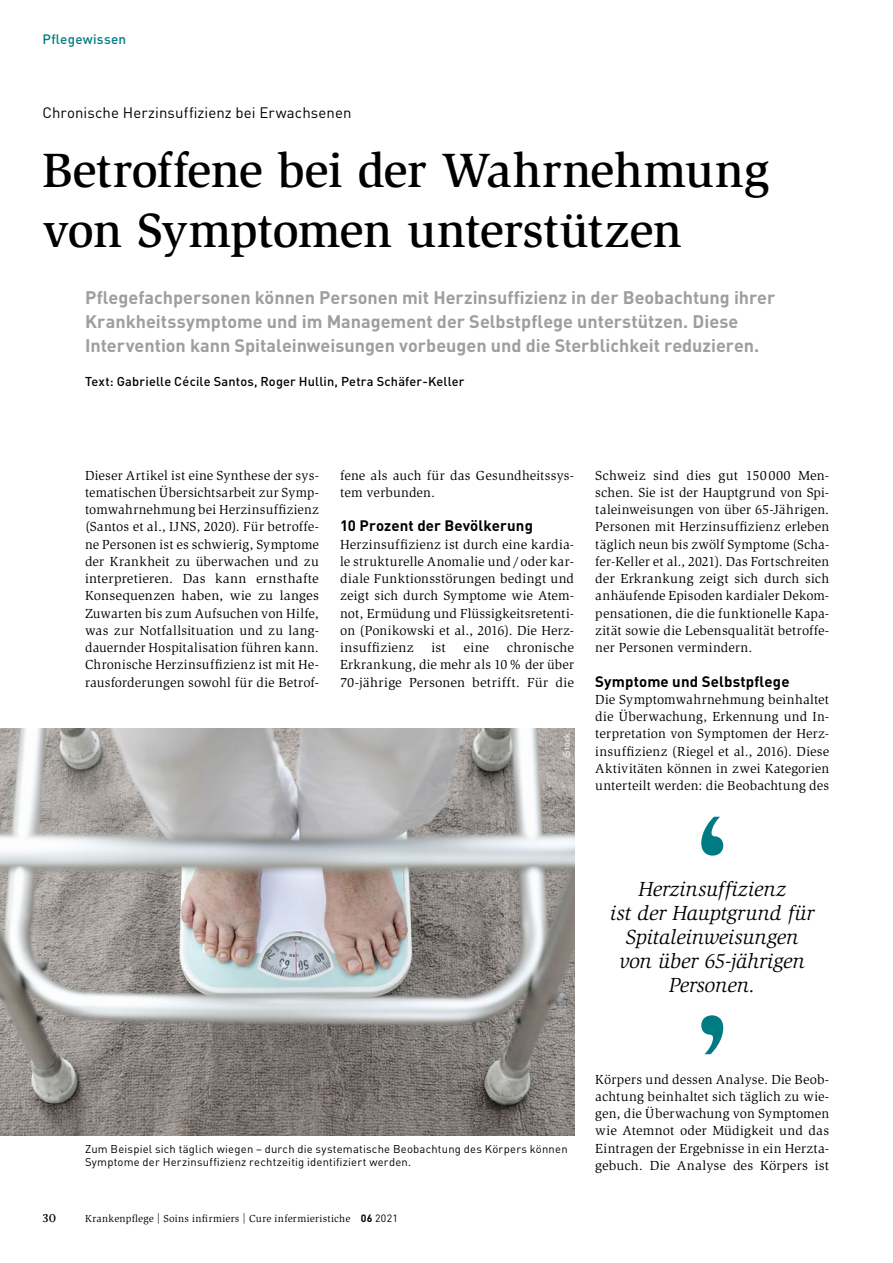
<style>
.page{position:relative;width:893px;height:1263px;background:#fff}
.page>*{position:absolute;margin:0;border:0;box-sizing:border-box;transform-origin:0 0}
.t1{font:500 49.5px/60px "Slimbach Std";letter-spacing:-.015em;color:#000}
.t2{font:italic 21px/24px "Slimbach Std";letter-spacing:-.005em;color:#000;text-align:center}
.t3{font:700 18px/24px "DIN Pro";color:#9d9e9e}
.t4{font:700 15px "DIN Pro";letter-spacing:.01em;color:#000}
.t5{font:15px "DIN Pro";letter-spacing:.005em;color:#000}
.t6{font:13.5px/17.2px "Slimbach Std";letter-spacing:.015em;color:#000;text-align:justify}
.t7{font:500 13.5px "DIN Pro";letter-spacing:.015em;color:#007b81}
.t8{font:500 12.75px "DIN Pro";letter-spacing:.015em;color:#000}
.t9{font:700 12px "Esta Pro";color:#000}
.t10{font:11.25px/13.5px "DIN Pro";letter-spacing:.02em;color:#000}
.t11{font:10.5px "Slimbach Std";letter-spacing:.025em;color:#000}
.t12{font:9px "DIN Pro";letter-spacing:.025em;color:#fff}
.s1{font-family:"DIN Pro";font-weight:700}
.s2{font-family:"DIN Pro"}
</style>
<div class="page">
<img style="left:0;top:728px;width:574px;height:407px">
<svg style="left:701px;top:817px;width:22px;height:39px"></svg>
<svg style="left:701px;top:1015px;width:22px;height:39px"></svg>
<p class="t7" style="left:43px;top:30px;width:85px">Pflegewissen</p>
<p class="t5" style="left:43px;top:103px;width:311px">Chronische Herzinsuffizienz bei Erwachsenen</p>
<h1 class="t1" style="left:43px;top:140px;width:728px">Betroffene bei der Wahrnehmung von Symptomen unterstützen</h1>
<p class="t3" style="left:85px;top:284px;width:692px">Pflegefachpersonen können Personen mit Herzinsuffizienz in der Beobachtung ihrer<br>Krankheitssymptome und im Management der Selbstpflege unterstützen. Diese<br>Intervention kann Spitaleinweisungen vorbeugen und die Sterblichkeit reduzieren.</p>
<p class="t8" style="left:85px;top:373px;width:381px">Text: Gabrielle Cécile Santos, Roger Hullin, Petra Schäfer-Keller</p>
<p class="t6" style="left:85px;top:467px;width:235px">Dieser Artikel ist eine Synthese der sys&shy;tematischen Übersichtsarbeit zur Symp&shy;tomwahrnehmung bei Herzinsuffizienz (Santos et al., IJNS, 2020). Für betroffe&shy;ne Personen ist es schwierig, Symptome der Krankheit zu überwachen und zu interpretieren. Das kann ernsthafte Konsequenzen haben, wie zu langes Zuwarten bis zum Aufsuchen von Hilfe, was zur Notfallsituation und zu lang&shy;dauernder Hospitalisation führen kann.<br>Chronische Herzinsuffizienz ist mit He&shy;rausforderungen sowohl für die Betrof-</p>
<p class="t6" style="left:340px;top:467px;width:235px">fene als auch für das Gesundheitssys&shy;tem verbunden.</p>
<p class="t4" style="left:340px;top:516px;width:194px">10 Prozent der Bevölkerung</p>
<p class="t6" style="left:340px;top:536px;width:235px">Herzinsuffizienz ist durch eine kardia&shy;le strukturelle Anomalie und/oder kar&shy;diale Funktionsstörungen bedingt und zeigt sich durch Symptome wie Atem&shy;not, Ermüdung und Flüssigkeitsretenti&shy;on (Ponikowski et al., 2016). Die Herz&shy;insuffizienz</p>
<p class="t6" style="left:340px;top:639px;width:235px;text-indent:167px">chronische Erkrankung, die mehr als 10% der über 70-jährige Personen betrifft. Für die</p>
<p class="t6" style="left:431px;top:639px;width:16px">ist</p>
<p class="t6" style="left:464px;top:639px;width:27px">eine</p>
<p class="t12" style="left:560px;top:758px;width:27px;rotate:-90deg">iStock</p>
<p class="t6" style="left:595px;top:467px;width:235px">Schweiz sind dies gut 150000 Men&shy;schen. Sie ist der Hauptgrund von Spi&shy;taleinweisungen von über 65-Jährigen.<br>Personen mit Herzinsuffizienz erleben täglich neun bis zwölf Symptome (Scha&shy;fer-Keller et al., 2021). Das Fortschreiten der Erkrankung zeigt sich durch sich anhäufende Episoden kardialer Dekom&shy;pensationen, die die funktionelle Kapa&shy;zität sowie die Lebensqualität betroffe&shy;ner Personen vermindern.</p>
<p class="t4" style="left:595px;top:671px;width:196px">Symptome und Selbstpflege</p>
<p class="t6" style="left:595px;top:691px;width:235px">Die Symptomwahrnehmung beinhaltet die Überwachung, Erkennung und In&shy;terpretation von Symptomen der Herz&shy;insuffizienz (Riegel et al., 2016). Diese Aktivitäten können in zwei Kategorien unterteilt werden: die Beobachtung des</p>
<h2 class="t2" style="left:610px;top:877px;width:206px">Herzinsuffizienz<br>ist der Hauptgrund für<br>Spitaleinweisungen von über 65-jährigen<br>Personen.</h2>
<p class="t10" style="left:85px;top:1141px;width:484px">Zum Beispiel sich täglich wiegen – durch die systematische Beobachtung des Körpers können<br>Symptome der Herzinsuffizienz rechtzeitig identifiziert werden.</p>
<p class="t9" style="left:43px;top:1209px;width:15px">30</p>
<p class="t11" style="left:85px;top:1212px;width:314px">Krankenpflege | Soins infirmiers | Cure infermieristiche <span class="s1">06</span> <span class="s2">2021</span></p>
<p class="t6" style="left:595px;top:1070px;width:235px">Körpers und dessen Analyse. Die Beob&shy;achtung beinhaltet sich täglich zu wie&shy;gen, die Überwachung von Symptomen wie Atemnot oder Müdigkeit und das Eintragen der Ergebnisse in ein Herzta&shy;gebuch. Die Analyse des Körpers ist</p>
</div>
